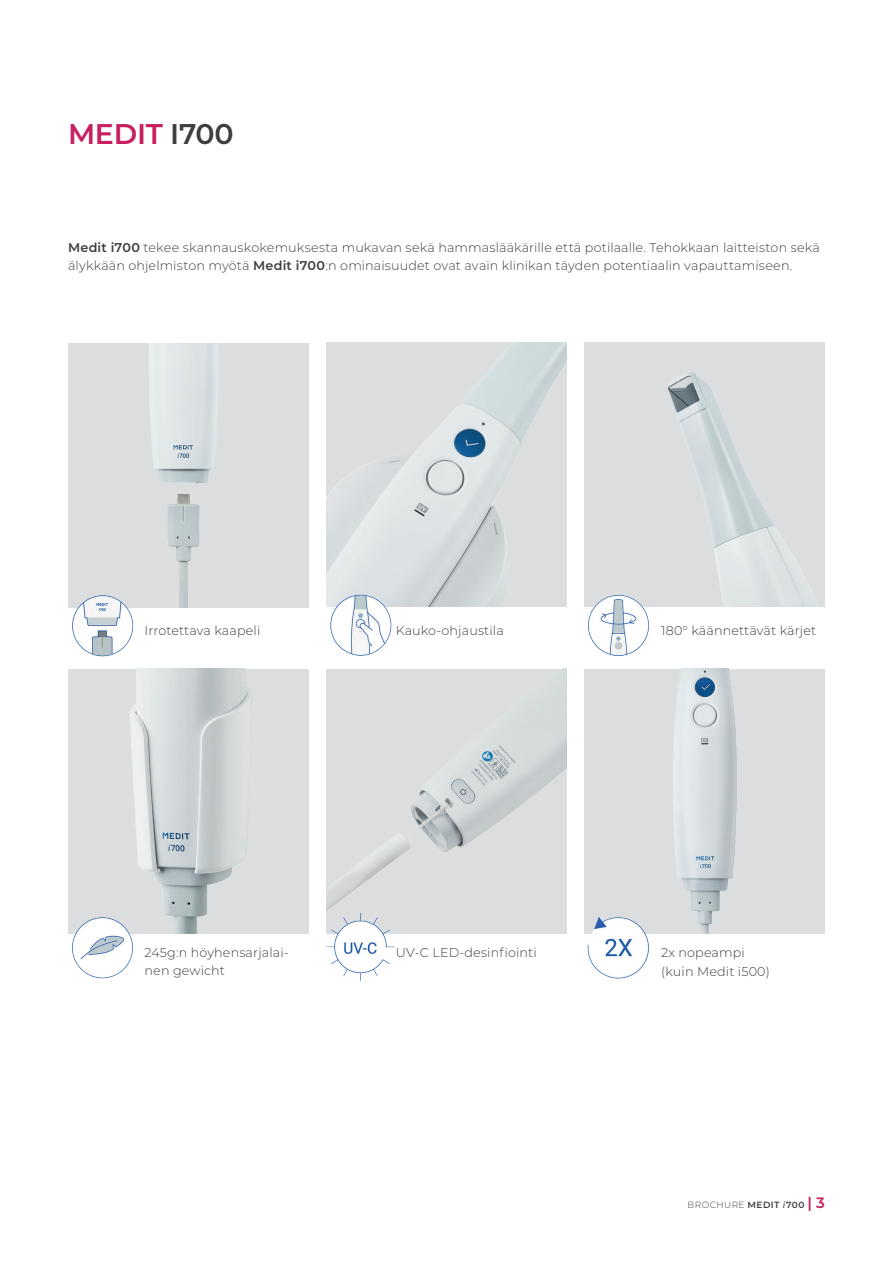
<style>
.page{position:relative;width:893px;height:1263px;background:#fff}
.page>*{position:absolute;margin:0;border:0;box-sizing:border-box;transform-origin:0 0}
.t1{font:600 28.5px "Montserrat";letter-spacing:-.01em;color:#c71f61}
.t2{font:300 12.75px/18px "Montserrat";letter-spacing:.01em;color:#3e3e3f}
.t3{font:300 9px "Montserrat";letter-spacing:.045em;color:#3e3e3f}
.s1{color:#3e3e3f}
.s2{font-weight:600}
.s3{font-weight:500;font-style:italic}
.s4{font-weight:600;font-size:15px;color:#c71f61}
</style>
<div class="page">
<img style="left:326px;top:669px;width:241px;height:264px">
<img style="left:585px;top:669px;width:240px;height:264px">
<img style="left:585px;top:342px;width:239px;height:264px">
<img style="left:68px;top:343px;width:240px;height:264px">
<img style="left:326px;top:342px;width:240px;height:264px">
<div style="left:68px;top:669px;width:240px;height:264px;background:#dcddde"></div>
<img style="left:130px;top:669px;width:123px;height:264px">
<img style="left:68px;top:591px;width:68px;height:66px">
<img style="left:326px;top:590px;width:68px;height:66px">
<img style="left:585px;top:591px;width:68px;height:65px">
<img style="left:585px;top:913px;width:68px;height:66px">
<img style="left:326px;top:912px;width:68px;height:68px">
<img style="left:68px;top:913px;width:68px;height:66px">
<h1 class="t1" style="left:68px;top:114px;width:167px">MEDIT <span class="s1">I700</span></h1>
<p class="t2" style="left:68px;top:238px;width:753px"><span class="s2">Medit i700</span> tekee skannauskokemuksesta mukavan sekä hammaslääkärille että potilaalle. Tehokkaan laitteiston sekä älykkään ohjelmiston myötä <span class="s2">Medit i700</span>:n ominaisuudet ovat avain klinikan täyden potentiaalin vapauttamiseen.</p>
<p class="t2" style="left:145px;top:621px;width:117px">Irrotettava kaapeli</p>
<p class="t2" style="left:396px;top:621px;width:110px">Kauko-ohjaustila</p>
<p class="t2" style="left:145px;top:943px;width:146px">245g:n höyhensarjalai&shy;nen gewicht</p>
<p class="t2" style="left:396px;top:943px;width:142px">UV-C LED-desinfiointi</p>
<p class="t2" style="left:661px;top:621px;width:157px">180° käännettävät kärjet</p>
<p class="t2" style="left:661px;top:942px;width:110px;line-height:19.5px">2x nopeampi (kuin Medit i500)</p>
<p class="t3" style="left:687px;top:1199px;width:139px">BROCHURE <span class="s2">MEDIT</span> <span class="s3">i</span><span class="s2">700</span> <span class="s4">| 3</span></p>
</div>
